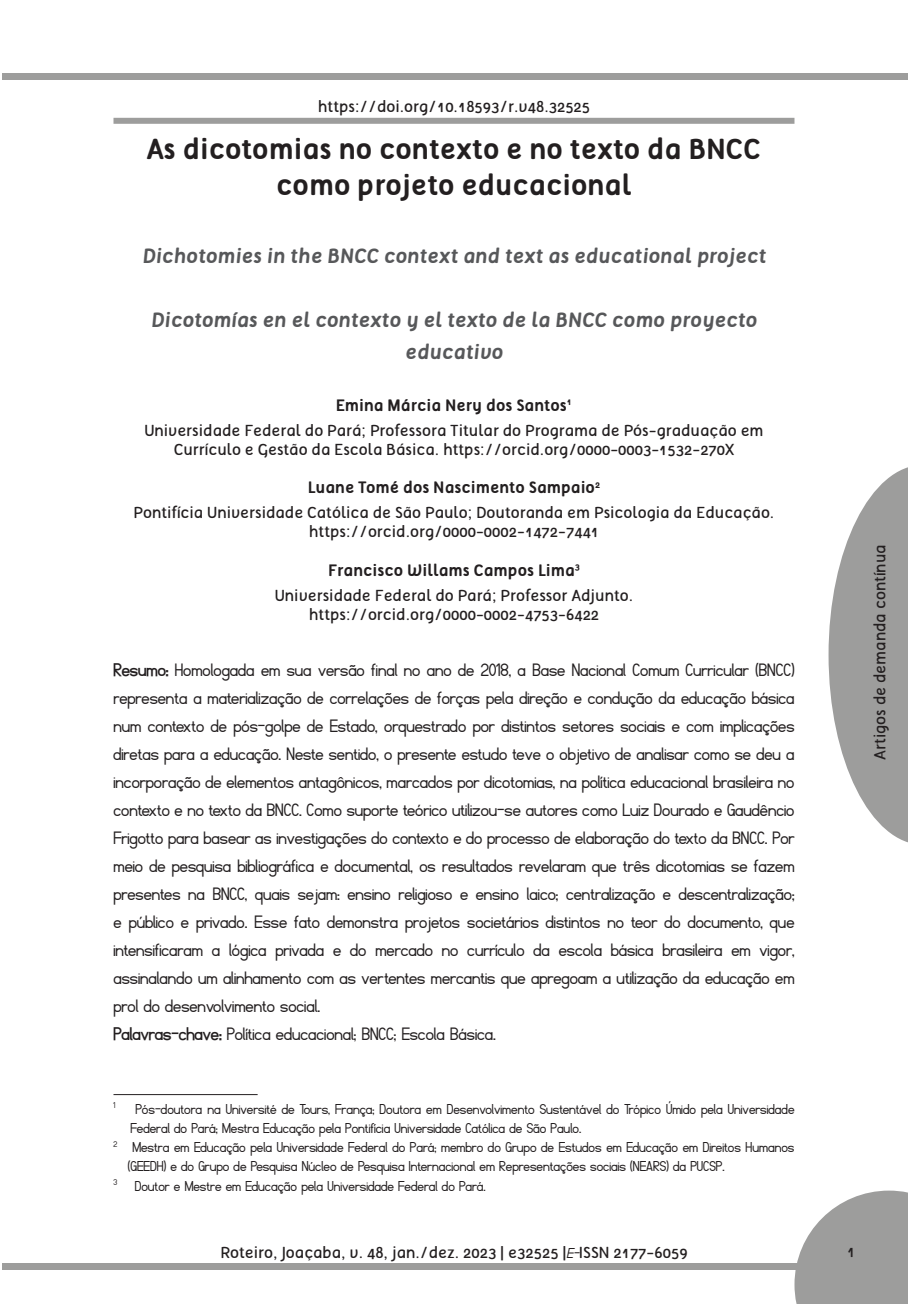
<style>
.page{position:relative;width:908px;height:1304px;background:#fff}
.page>*{position:absolute;margin:0;border:0;box-sizing:border-box;transform-origin:0 0}
.Títulos_Artigos{font:700 28px/36px "Tellural";color:#231f20;text-align:center}
.resumo-_texto{font:20px/28px "Fibel Nord";color:#231f20;text-align:justify}
.Títulos_estrangeiros{font:italic 700 20px/32px "Tellural";color:#57585a;text-align:center}
.nota_de_rodapé_ok{font:16px/19.2px "Fibel Nord";color:#231f20}
.Autores{font:16px/19.2px "Tellural";color:#231f20;text-align:center}
.Só_autores{font:700 16px "Tellural";color:#231f20}
.DOI{font:16px "Tellural";color:#231f20}
.nota_de_rodapé_ok-2{font:9.4px "Fibel Nord";color:#231f20}
.s1{font-weight:700}
.s2{font-family:"Fibel Nord";font-style:italic}
</style>
<div class="page">
<svg style="left:794px;top:1191px;width:113px;height:113px;background:#ababaa"></svg>
<div style="left:2px;top:1263px;width:796px;height:6px;background:#9d9d9c"></div>
<div style="left:2px;top:73px;width:905px;height:7px;background:#9d9d9c"></div>
<svg style="left:828px;top:467px;width:79px;height:375px"></svg>
<div style="left:113px;top:118px;width:681px;height:6px;background:#9d9d9c"></div>
<hr style="left:113px;top:1094px;width:144px;height:1px;background:#231f20">
<p class="DOI" style="left:318px;top:98px;width:274px">https://doi.org/10.18593/r.v48.32525</p>
<p class="Títulos_Artigos" style="left:147px;top:132px;width:615px">As dicotomias no contexto e no texto da BNCC como projeto educacional</p>
<p class="Títulos_estrangeiros" style="left:142px;top:240px;width:625px">Dichotomies in the BNCC context and text as educational project</p>
<p class="Títulos_estrangeiros" style="left:151px;top:304px;width:607px">Dicotomías en el contexto y el texto de la BNCC como proyecto educativo</p>
<p class="Só_autores" style="left:336px;top:396px;width:237px">Emina Márcia Nery dos Santos<sup>1</sup></p>
<p class="Autores" style="left:144px;top:421px;width:620px">Universidade Federal do Pará; Professora Titular do Programa de Pós-graduação em<br>Currículo e Gestão da Escola Básica. https://orcid.org/0000-0003-1532-270X</p>
<p class="Só_autores" style="left:308px;top:478px;width:294px">Luane Tomé dos Nascimento Sampaio<sup>2</sup></p>
<p class="Autores" style="left:133px;top:503px;width:642px">Pontifícia Universidade Católica de São Paulo; Doutoranda em Psicologia da Educação.</p>
<p class="Autores" style="left:309px;top:522px;width:292px">https://orcid.org/0000-0002-1472-7441</p>
<p class="Só_autores" style="left:328px;top:561px;width:253px">Francisco Willams Campos Lima<sup>3</sup></p>
<p class="Autores" style="left:275px;top:585px;width:359px">Universidade Federal do Pará; Professor Adjunto.</p>
<p class="Autores" style="left:309px;top:605px;width:292px">https://orcid.org/0000-0002-4753-6422</p>
<p class="resumo-_texto" style="left:113px;top:656px;width:682px"><span class="s1">Resumo:</span> Homologada em sua versão final no ano de 2018, a Base Nacional Comum Curricular (BNCC) representa a materialização de correlações de forças pela direção e condução da educação básica num contexto de pós-golpe de Estado, orquestrado por distintos setores sociais e com implicações diretas para a educação. Neste sentido, o presente estudo teve o objetivo de analisar como se deu a incorporação de elementos antagônicos, marcados por dicotomias, na política educacional brasileira no contexto e no texto da BNCC. Como suporte teórico utilizou-se autores como Luiz Dourado e Gaudêncio Frigotto para basear as investigações do contexto e do processo de elaboração do texto da BNCC. Por meio de pesquisa bibliográfica e documental, os resultados revelaram que três dicotomias se fazem presentes na BNCC, quais sejam: ensino religioso e ensino laico; centralização e descentralização; e público e privado. Esse fato demonstra projetos societários distintos no teor do documento, que intensificaram a lógica privada e do mercado no currículo da escola básica brasileira em vigor, assinalando um alinhamento com as vertentes mercantis que apregoam a utilização da educação em prol do desenvolvimento social.</p>
<p class="resumo-_texto" style="left:113px;top:1020px;width:384px"><span class="s1">Palavras-chave:</span> Política educacional; BNCC; Escola Básica.</p>
<p class="Autores" style="left:870px;top:760px;width:217px;rotate:-90deg">Artigos de demanda contínua</p>
<p class="nota_de_rodapé_ok-2" style="left:113px;top:1101px;width:3px">1</p>
<p class="nota_de_rodapé_ok" style="left:130px;top:1100px;width:665px;text-indent:5px">Pós-doutora na Université de Tours, França; Doutora em Desenvolvimento Sustentável do Trópico Úmido pela Universidade<br>Federal do Pará; Mestra Educação pela Pontifícia Universidade Católica de São Paulo.</p>
<p class="nota_de_rodapé_ok" style="left:128px;top:1138px;width:668px;text-indent:-14px"><sup>2</sup> Mestra em Educação pela Universidade Federal do Pará; membro do Grupo de Estudos em Educação em Direitos Humanos (GEEDH) e do Grupo de Pesquisa Núcleo de Pesquisa Internacional em Representações sociais (NEARS) da PUCSP.</p>
<p class="nota_de_rodapé_ok" style="left:113px;top:1176px;width:373px"><sup>3</sup> Doutor e Mestre em Educação pela Universidade Federal do Pará.</p>
<p class="Autores" style="left:220px;top:1243px;width:468px">Roteiro, Joaçaba, v. 48, jan./dez. 2023 | e32525 |<span class="s2">E-</span>ISSN 2177-6059</p>
<p class="Autores" style="left:846px;top:1242px;width:10px">1</p>
</div>
